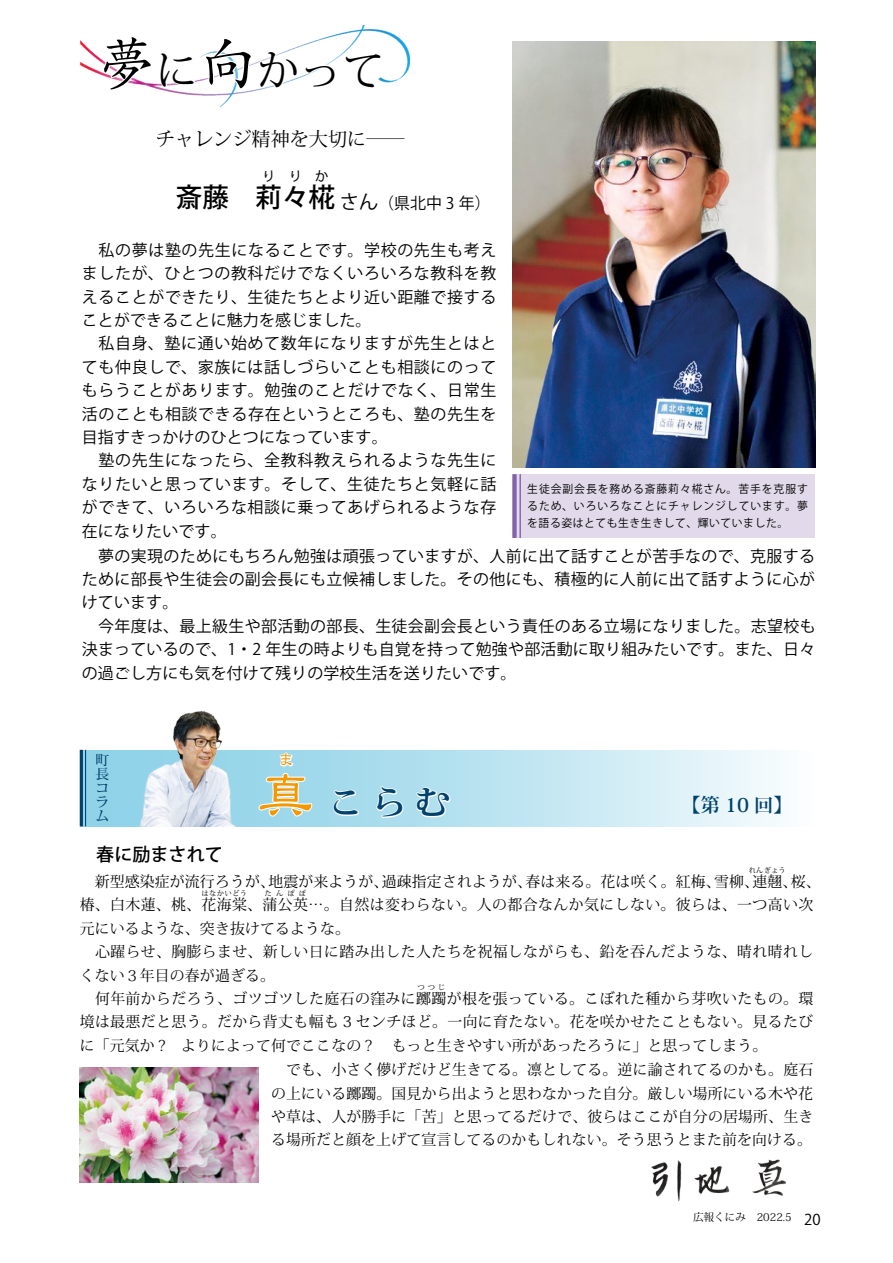
<style>
.page{position:relative;width:893px;height:1263px;background:#fff}
.page>*{position:absolute;margin:0;border:0;box-sizing:border-box;transform-origin:0 0}
.t1{font:58.5px "DF Lei Sho SB WINP RKSJ H";color:#f39800}
.t2{font:42.45px "Adobe Kaiti Std";color:#000}
.t3{font:700 34.05px "Koz Min Pro";color:#00426d;scale:1.1 1}
.t4{font:500 26.55px "Koz Go Pro";color:#000}
.t5{font:19.2px "Koz Min Pro";color:#000}
.t6{font:700 19.2px "Koz Min Pro";color:#00426d}
.t7{font:500 18px "Koz Go Pro";color:#000}
.t8{font:18px "DF Lei Sho SB WINP RKSJ H";color:#f39800}
.t9{font:15.9px/23.4px "Koz Go Pro";letter-spacing:.045em;color:#000}
.t10{font:15.9px/23.4px "Koz Go Pro";letter-spacing:.025em;color:#000}
.t11{font:14.85px/23.4px "Koz Min Pro";letter-spacing:.015em;color:#000}
.t12{font:500 13.8px/14px "Koz Min Pro";color:#00426d;text-align:justify}
.t13{font:500 13.35px "Koz Go Pro";color:#000}
.t14{font:11.1px/17px "Koz Go Pro";letter-spacing:.085em;color:#000;text-align:justify}
.t15{font:10.65px "Koz Min Pro";color:#000}
.t16{font:7.5px "Koz Min Pro";letter-spacing:.025em;color:#000}
.s1{font-size:58.5px}
.s2{font-weight:500;font-size:26.55px}
.s3{font-size:19.2px}
.s4{font-family:"Koz Go Pro";font-size:14.85px}
</style>
<div class="page">
<img style="left:651px;top:1159px;width:136px;height:43px">
<svg style="left:83px;top:750px;width:693px;height:76px;background:#c2e6f2"></svg>
<hr style="left:85px;top:750px;width:1px;height:76px;background:#00426d">
<hr style="left:80px;top:750px;width:3px;height:76px;background:#00426d">
<svg style="left:257px;top:751px;width:57px;height:67px"></svg>
<svg style="left:332px;top:788px;width:28px;height:29px"></svg>
<svg style="left:375px;top:782px;width:29px;height:37px"></svg>
<svg style="left:415px;top:786px;width:36px;height:32px"></svg>
<img style="left:128px;top:711px;width:127px;height:115px">
<img style="left:80px;top:1067px;width:178px;height:115px">
<img style="left:512px;top:41px;width:303px;height:427px">
<div style="left:512px;top:474px;width:303px;height:64px;background:#e2daea"></div>
<div style="left:512px;top:474px;width:5px;height:64px;background:#8562a8"></div>
<hr style="left:519px;top:474px;width:2px;height:64px;background:#6e4598">
<img style="left:80px;top:26px;width:330px;height:80px">
<div style="left:94px;top:27px;width:297px;height:73px;background:#fff"></div>
<svg style="left:102px;top:59px;width:51px;height:29px"></svg>
<svg style="left:159px;top:80px;width:37px;height:9px"></svg>
<svg style="left:205px;top:35px;width:132px;height:56px"></svg>
<svg style="left:344px;top:52px;width:39px;height:30px"></svg>
<h2 class="t2" style="left:98px;top:44px;width:289px"><span class="s1">夢</span>に<span class="s1">向</span>かって</h2>
<p class="t5" style="left:156px;top:125px;width:250px">チャレンジ精神を大切に――</p>
<p class="t13" style="left:262px;top:168px;width:68px">りりか</p>
<p class="t10" style="left:282px;top:191px;width:210px"><span class="s2">々椛</span><span class="s3">さん</span>（県北中 3 年）</p>
<h3 class="t4" style="left:176px;top:181px;width:108px">斎藤　莉</h3>
<p class="t9" style="left:82px;top:239px;width:416px">　私の夢は塾の先生になることです。学校の先生も考えましたが、ひとつの教科だけでなくいろいろな教科を教えることができたり、生徒たちとより近い距離で接することができることに魅力を感じました。<br>　私自身、塾に通い始めて数年になりますが先生とはとても仲良しで、家族には話しづらいことも相談にのってもらうことがあります。勉強のことだけでなく、日常生活のことも相談できる存在というところも、塾の先生を目指すきっかけのひとつになっています。<br>　塾の先生になったら、全教科教えられるような先生になりたいと思っています。そして、生徒たちと気軽に話ができて、いろいろな相談に乗ってあげられるような存在になりたいです。</p>
<p class="t14" style="left:527px;top:481px;width:282px">生徒会副会長を務める斎藤莉々椛さん。苦手を克服するため、いろいろなことにチャレンジしています。夢を語る姿はとても生き生きして、輝いていました。</p>
<p class="t10" style="left:82px;top:544px;width:735px">　夢の実現のためにもちろん勉強は頑張っていますが、人前に出て話すことが苦手なので、克服するために部長や生徒会の副会長にも立候補しました。その他にも、積極的に人前に出て話すように心がけています。<br>　今年度は、最上級生や部活動の部長、生徒会副会長という責任のある立場になりました。志望校も決まっているので、1・2 年生の時よりも自覚を持って勉強や部活動に取り組みたいです。また、日々の過ごし方にも気を付けて残りの学校生活を送りたいです。</p>
<p class="t12" style="left:95px;top:753px;width:15px">町長コラム</p>
<p class="t8" style="left:277px;top:751px;width:20px">ま</p>
<h1 class="t1" style="left:256px;top:766px;width:60px">真</h1>
<h3 class="t3" style="left:327px;top:778px;width:115px">こらむ</h3>
<p class="t6" style="left:682px;top:791px;width:113px">【第 10 回】</p>
<p class="t7" style="left:96px;top:843px;width:128px">春に励まされて</p>
<p class="t11" style="left:80px;top:869px;width:742px">　新型感染症が流行ろうが、地震が来ようが、過疎指定されようが、春は来る。花は咲く。紅梅、雪柳、連翹、桜、</p>
<p class="t16" style="left:749px;top:865px;width:39px">れんぎょう</p>
<p class="t11" style="left:80px;top:893px;width:735px">椿、白木蓮、桃、花海棠、蒲公英…。自然は変わらない。人の都合なんか気にしない。彼らは、一つ高い次</p>
<p class="t16" style="left:202px;top:888px;width:47px">はなかいどう</p>
<p class="t16" style="left:265px;top:888px;width:43px">たんぽぽ</p>
<p class="t11" style="left:80px;top:916px;width:735px">元にいるような、突き抜けてるような。<br>　心躍らせ、胸膨らませ、新しい日に踏み出した人たちを祝福しながらも、鉛を吞んだような、晴れ晴れしくない３年目の春が過ぎる。<br>　何年前からだろう、ゴツゴツした庭石の窪みに躑躅が根を張っている。こぼれた種から芽吹いたもの。環</p>
<p class="t16" style="left:418px;top:982px;width:29px">つつじ</p>
<p class="t11" style="left:80px;top:1010px;width:735px">境は最悪だと思う。だから背丈も幅も 3 センチほど。一向に育たない。花を咲かせたこともない。見るたび</p>
<p class="t11" style="left:80px;top:1033px;width:689px">に「元気か ?　よりによって何でここなの ? 　もっと生きやすい所があったろうに」と思ってしまう。</p>
<p class="t11" style="left:271px;top:1057px;width:544px">　でも、小さく儚げだけど生きてる。凛としてる。逆に諭されてるのかも。庭石</p>
<p class="t11" style="left:271px;top:1081px;width:543px">の上にいる躑躅。国見から出ようと思わなかった自分。厳しい場所にいる木や花</p>
<p class="t11" style="left:271px;top:1104px;width:544px">や草は、人が勝手に「苦」と思ってるだけで、彼らはここが自分の居場所、生き</p>
<p class="t11" style="left:271px;top:1127px;width:542px">る場所だと顔を上げて宣言してるのかもしれない。そう思うとまた前を向ける。</p>
<p class="t15" style="left:693px;top:1210px;width:129px">広報くにみ　2022.5 <span class="s4">20</span></p>
</div>
